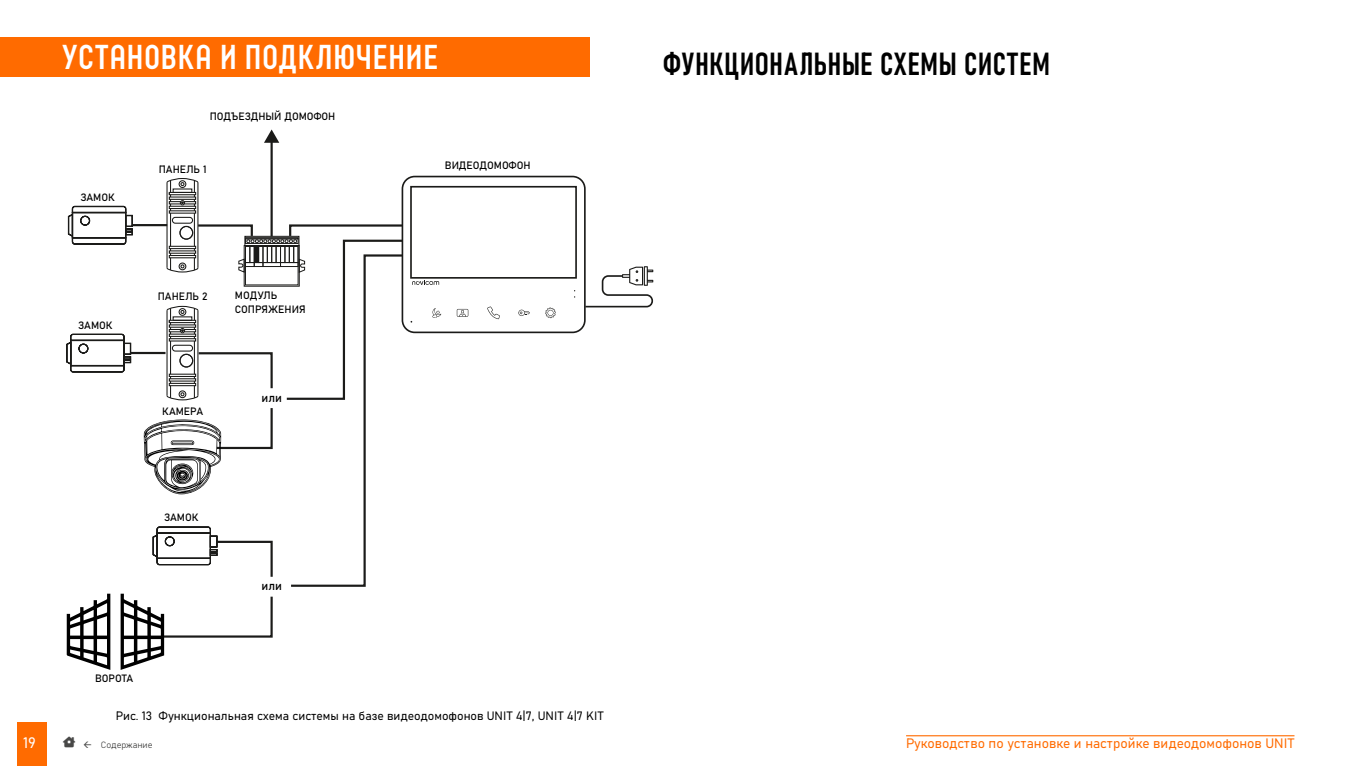
<style>
.page{position:relative;width:1359px;height:766px;background:#fff}
.page>*{position:absolute;margin:0;border:0;box-sizing:border-box;transform-origin:0 0}
.t1{font:700 34.5px "Neubau Pro";letter-spacing:-.005em;color:#fff}
.t2{font:31.5px "Bahnschrift";letter-spacing:.025em;color:#000}
.t3{font:15px "Bahnschrift";color:#fff}
.t4{font:13.5px "Bahnschrift";color:#ff6b00}
.t5{font:12px "Bahnschrift";color:#000}
.t6{font:10.5px/13.5px "Bahnschrift";color:#000}
.t7{font:9px "Bahnschrift";color:#484847}
</style>
<div class="page">
<div style="left:0;top:38px;width:590px;height:39px;background:#ff6b00"></div>
<hr style="left:906px;top:735px;width:388px;height:1px;background:#ff6b00">
<div style="left:17px;top:721px;width:30px;height:44px;background:#ff6b00"></div>
<svg style="left:67px;top:205px;width:66px;height:40px"></svg>
<hr style="left:132px;top:224px;width:35px;height:2px;background:#1b1b19">
<hr style="left:131px;top:352px;width:35px;height:2px;background:#1b1b19">
<hr style="left:271px;top:140px;width:2px;height:96px;background:#1b1b19">
<svg style="left:264px;top:129px;width:15px;height:14px"></svg>
<svg style="left:66px;top:333px;width:66px;height:40px"></svg>
<div style="left:402px;top:176px;width:184px;height:157px;border:2px solid #1b1b19;border-radius:12px"></div>
<div style="left:410px;top:186px;width:167px;height:92px;border:2px solid #1b1b19"></div>
<svg style="left:412px;top:280px;width:27px;height:5px"></svg>
<svg style="left:487px;top:306px;width:13px;height:13px"></svg>
<svg style="left:545px;top:307px;width:11px;height:11px"></svg>
<svg style="left:457px;top:309px;width:11px;height:8px"></svg>
<svg style="left:518px;top:309px;width:12px;height:7px"></svg>
<svg style="left:432px;top:308px;width:9px;height:9px"></svg>
<svg style="left:67px;top:593px;width:43px;height:76px"></svg>
<svg style="left:121px;top:593px;width:152px;height:76px"></svg>
<svg style="left:584px;top:266px;width:69px;height:42px"></svg>
<svg style="left:144px;top:177px;width:261px;height:410px"></svg>
<h1 class="t1" style="left:62px;top:37px;width:378px">УСТАНОВКА И ПОДКЛЮЧЕНИЕ</h1>
<p class="t6" style="left:80px;top:190px;width:36px">ЗАМОК</p>
<p class="t6" style="left:78px;top:317px;width:36px">ЗАМОК</p>
<p class="t6" style="left:210px;top:108px;width:127px">ПОДЪЕЗДНЫЙ ДОМОФОН</p>
<p class="t6" style="left:159px;top:161px;width:49px">ПАНЕЛЬ 1</p>
<p class="t6" style="left:158px;top:289px;width:51px">ПАНЕЛЬ 2</p>
<p class="t6" style="left:235px;top:288px;width:72px">МОДУЛЬ<br>СОПРЯЖЕНИЯ</p>
<p class="t6" style="left:162px;top:403px;width:42px">КАМЕРА</p>
<p class="t5" style="left:262px;top:389px;width:22px">или</p>
<p class="t6" style="left:164px;top:510px;width:36px">ЗАМОК</p>
<p class="t6" style="left:95px;top:670px;width:40px">ВОРОТА</p>
<p class="t5" style="left:262px;top:576px;width:22px">или</p>
<p class="t6" style="left:445px;top:158px;width:87px">ВИДЕОДОМОФОН</p>
<p class="t5" style="left:116px;top:706px;width:489px">Рис. 13 Функциональная схема системы на базе видеодомофонов UNIT 4|7, UNIT 4|7 KIT</p>
<h2 class="t2" style="left:663px;top:40px;width:388px">ФУНКЦИОНАЛЬНЫЕ СХЕМЫ СИСТЕМ</h2>
<h3 class="t3" style="left:23px;top:730px;width:14px">19</h3>
<p class="t7" style="left:101px;top:737px;width:53px">Содержание</p>
<p class="t4" style="left:906px;top:732px;width:390px">Руководство по установке и настройке видеодомофонов UNIT</p>
</div>
